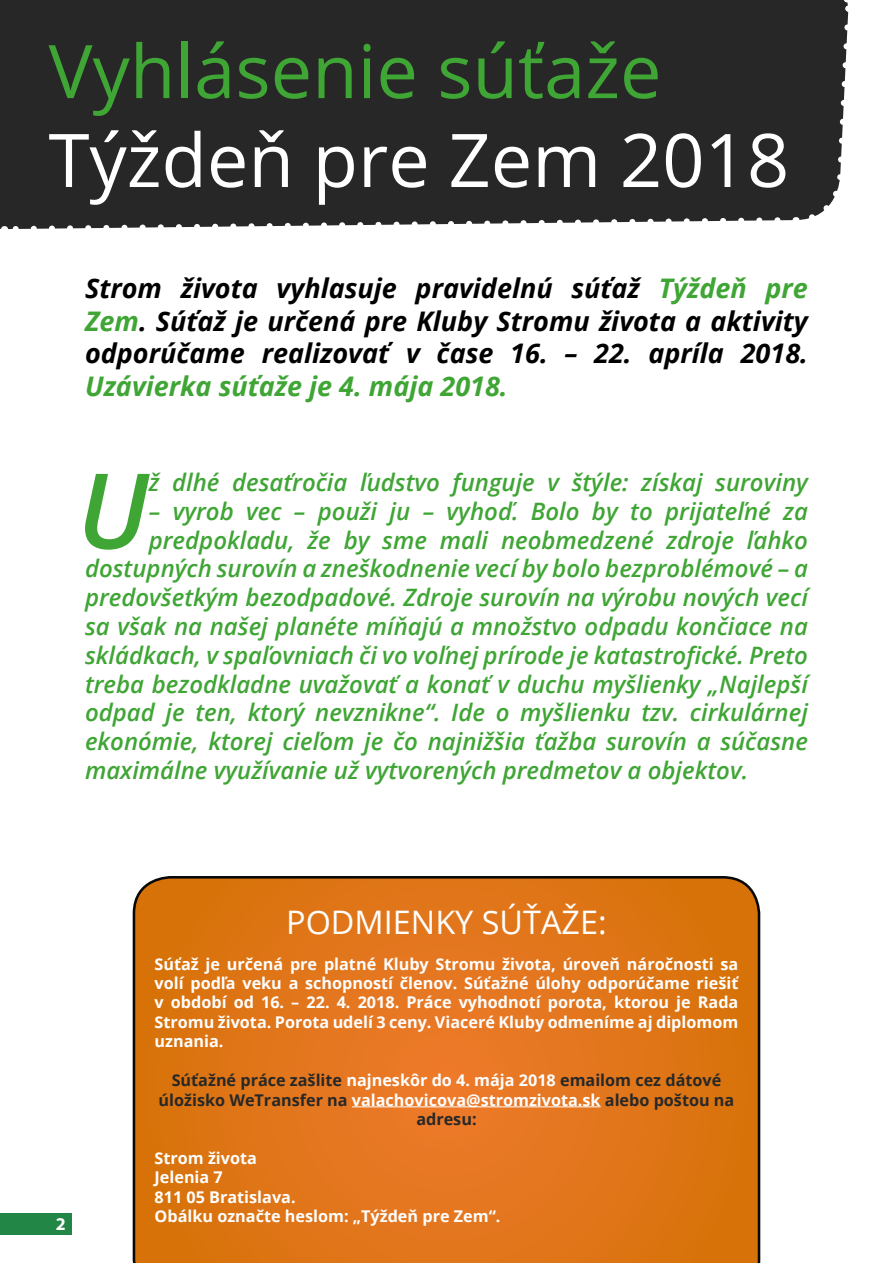
<style>
.page{position:relative;width:893px;height:1263px;background:#fff}
.page>*{position:absolute;margin:0;border:0;box-sizing:border-box;transform-origin:0 0}
.t1{font:italic 600 104.7px "Open Sans";color:#3fa535}
.t2{font:74.1px "Open Sans";color:#3fa535}
.t3{font:74.1px "Open Sans";color:#fff}
.t4{font:32.4px "Open Sans";color:#fff}
.t5{font:italic 700 27px/32.4px "Open Sans";color:#000;text-align:justify}
.t6{font:italic 700 27px "Open Sans";color:#3fa535}
.t7{font:italic 600 24px "Open Sans";color:#3fa535}
.t8{font:700 18px "Myriad Pro";color:#fff}
.t9{font:700 16.2px/19.5px "Open Sans";color:#fff;text-align:justify}
.t10{font:700 16.2px/19.5px "Open Sans";color:#282827;text-align:center}
.s1{color:#3fa535}
.s2{color:#fff}
</style>
<div class="page">
<div style="left:0;top:0;width:848px;height:229px;background:#272727"></div>
<svg style="left:834px;top:21px;width:14px;height:159px"></svg>
<svg style="left:795px;top:186px;width:49px;height:40px"></svg>
<svg style="left:4px;top:214px;width:780px;height:16px"></svg>
<svg style="left:841px;top:0;width:8px;height:15px"></svg>
<svg style="left:133px;top:876px;width:627px;height:387px;background:#dd7417"></svg>
<hr style="left:352px;top:1106px;width:249px;height:1px;background:#fff">
<div style="left:0;top:1213px;width:71px;height:22px;background:#228646"></div>
<h2 class="t2" style="left:49px;top:20px;width:614px">Vyhlásenie súťaže</h2>
<h2 class="t3" style="left:49px;top:109px;width:742px">Týždeň pre Zem 2018</h2>
<p class="t5" style="left:85px;top:272px;width:724px">Strom života vyhlasuje pravidelnú súťaž <span class="s1">Týždeň pre Zem</span>. Súťaž je určená pre Kluby Stromu života a aktivity odporúčame realizovať v čase 16. – 22. apríla 2018.</p>
<p class="t6" style="left:85px;top:367px;width:424px">Uzávierka súťaže je 4. mája 2018.</p>
<h1 class="t1" style="left:77px;top:439px;width:73px">U</h1>
<p class="t7" style="left:149px;top:466px;width:661px">ž dlhé desaťročia ľudstvo funguje v štýle: získaj suroviny</p>
<p class="t7" style="left:149px;top:495px;width:661px">– vyrob vec – použi ju – vyhoď. Bolo by to prijateľné za</p>
<p class="t7" style="left:149px;top:523px;width:661px">predpokladu, že by sme mali neobmedzené zdroje ľahko</p>
<p class="t7" style="left:85px;top:552px;width:724px">dostupných surovín a zneškodnenie vecí by bolo bezproblémové – a</p>
<p class="t7" style="left:85px;top:581px;width:724px">predovšetkým bezodpadové. Zdroje surovín na výrobu nových vecí</p>
<p class="t7" style="left:85px;top:610px;width:724px">sa však na našej planéte míňajú a množstvo odpadu končiace na</p>
<p class="t7" style="left:85px;top:639px;width:724px">skládkach, v spaľovniach či vo voľnej prírode je katastrofické. Preto</p>
<p class="t7" style="left:85px;top:667px;width:724px">treba bezodkladne uvažovať a konať v duchu myšlienky „Najlepší</p>
<p class="t7" style="left:85px;top:696px;width:724px">odpad je ten, ktorý nevznikne“. Ide o myšlienku tzv. cirkulárnej</p>
<p class="t7" style="left:85px;top:725px;width:724px">ekonómie, ktorej cieľom je čo najnižšia ťažba surovín a súčasne</p>
<p class="t7" style="left:85px;top:754px;width:665px">maximálne využívanie už vytvorených predmetov a objektov.</p>
<p class="t8" style="left:56px;top:1212px;width:11px">2</p>
<h3 class="t4" style="left:286px;top:900px;width:322px">PODMIENKY SÚŤAŽE:</h3>
<p class="t9" style="left:155px;top:953px;width:585px">Súťaž je určená pre platné Kluby Stromu života, úroveň náročnosti sa volí podľa veku a schopností členov. Súťažné úlohy odporúčame riešiť v období od 16. – 22. 4. 2018. Práce vyhodnotí porota, ktorou je Rada Stromu života. Porota udelí 3 ceny. Viaceré Kluby odmeníme aj diplomom uznania.</p>
<p class="t10" style="left:159px;top:1070px;width:577px">Súťažné práce zašlite <span class="s2">najneskôr do 4. mája 2018</span> emailom cez dátové úložisko WeTransfer na <span class="s2">valachovicova@stromzivota.sk</span> alebo poštou na adresu:</p>
<p class="t9" style="left:155px;top:1148px;width:347px;text-align:left">Strom života<br>Jelenia 7<br>811 05 Bratislava.<br>Obálku označte heslom: „Týždeň pre Zem“.</p>
</div>
